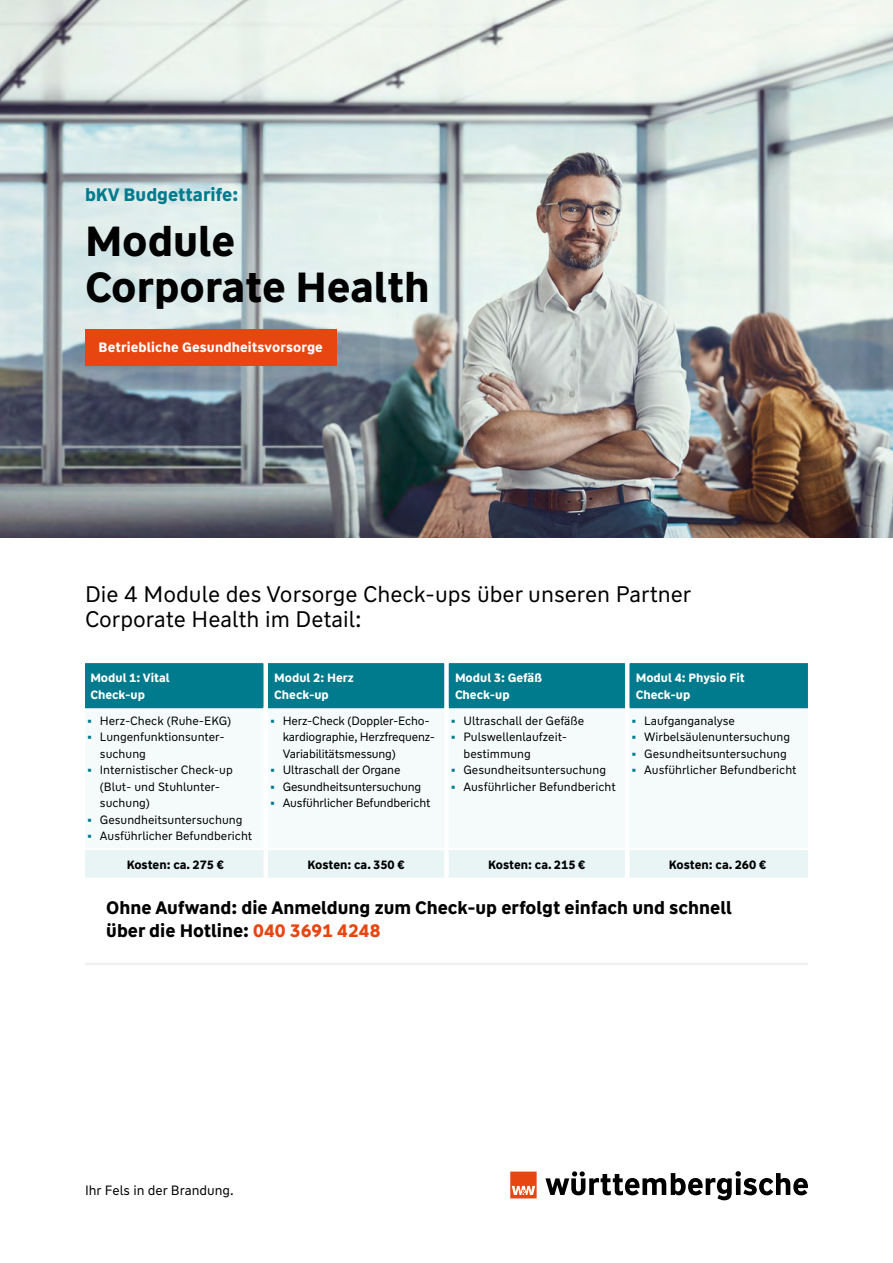
<style>
.page{position:relative;width:893px;height:1263px;background:#fff}
.page>*{position:absolute;margin:0;border:0;box-sizing:border-box;transform-origin:0 0}
._01_1_Headline_Titelseite{font:700 42px/46.2px "WW Type";color:#000}
._01_4_Kapitelüberschrift_Zusammenfassung{font:22.5px/24.8px "WW Type";color:#000}
._03_2_Tabelle_Copy{font:700 18px/22.5px "WW Type";color:#000}
._01_0_Overline{font:700 18px "WW Type";color:#007a8d}
._04_1_Schrift_im_Kasten{font:700 13.5px "WW Type";letter-spacing:.01em;color:#fff}
._02_3_Copy{font:13.5px "WW Type";color:#000}
.t1{font:12px/16.5px "WW Type";color:#000}
._03_1_Tabelle_Headline{font:700 12px/16.5px "WW Type";color:#fff}
._03_1_Tabelle_Headline-2{font:700 12px "WW Type";color:#000}
.s1{font-weight:700;color:#007a8d}
.s2{color:#e84610}
</style>
<div class="page">
<img style="left:0;top:0;width:893px;height:537px">
<div style="left:85px;top:329px;width:251px;height:36px;background:#e84610"></div>
<div style="left:85px;top:665px;width:723px;height:41px;background:#007a8d"></div>
<svg style="left:85px;top:708px;width:723px;height:1px"></svg>
<div style="left:85px;top:850px;width:723px;height:28px;background:#e9f5f5"></div>
<hr style="left:85px;top:663px;width:178px;height:2px;background:#007a8d">
<hr style="left:268px;top:663px;width:176px;height:2px;background:#007a8d">
<hr style="left:449px;top:663px;width:176px;height:2px;background:#007a8d">
<hr style="left:629px;top:663px;width:179px;height:2px;background:#007a8d">
<hr style="left:85px;top:706px;width:178px;height:2px;background:#007a8d">
<hr style="left:268px;top:706px;width:176px;height:2px;background:#007a8d">
<hr style="left:449px;top:706px;width:176px;height:2px;background:#007a8d">
<hr style="left:629px;top:706px;width:179px;height:2px;background:#007a8d">
<div style="left:263px;top:663px;width:5px;height:44px;background:#fff"></div>
<div style="left:444px;top:663px;width:5px;height:44px;background:#fff"></div>
<hr style="left:625px;top:663px;width:4px;height:44px;background:#fff">
<div style="left:263px;top:707px;width:5px;height:141px;background:#fff"></div>
<div style="left:444px;top:707px;width:5px;height:141px;background:#fff"></div>
<hr style="left:625px;top:707px;width:4px;height:141px;background:#fff">
<div style="left:263px;top:850px;width:5px;height:28px;background:#fff"></div>
<div style="left:444px;top:850px;width:5px;height:28px;background:#fff"></div>
<hr style="left:625px;top:850px;width:4px;height:28px;background:#fff">
<hr style="left:85px;top:963px;width:181px;height:2px;background:#f0f0f0">
<hr style="left:266px;top:963px;width:180px;height:2px;background:#f0f0f0">
<hr style="left:446px;top:963px;width:181px;height:2px;background:#f0f0f0">
<hr style="left:627px;top:963px;width:181px;height:2px;background:#f0f0f0">
<svg style="left:545px;top:1171px;width:263px;height:29px"></svg>
<svg style="left:510px;top:1171px;width:27px;height:27px"></svg>
<p class="_01_0_Overline" style="left:85px;top:183px;width:155px">bKV Budgettarife:</p>
<p class="_01_1_Headline_Titelseite" style="left:85px;top:218px;width:346px">Module<br>Corporate Health</p>
<p class="_04_1_Schrift_im_Kasten" style="left:99px;top:338px;width:226px">Betriebliche Gesundheitsvorsorge</p>
<p class="_01_4_Kapitelüberschrift_Zusammenfassung" style="left:85px;top:582px;width:608px">Die 4 Module des Vorsorge Check-ups über unseren Partner<br>Corporate Health im Detail:</p>
<p class="_03_1_Tabelle_Headline" style="left:90px;top:670px;width:81px">Modul 1: Vital<br>Check-up</p>
<p class="_03_1_Tabelle_Headline" style="left:274px;top:670px;width:81px">Modul 2: Herz<br>Check-up</p>
<p class="_03_1_Tabelle_Headline" style="left:455px;top:670px;width:89px">Modul 3: Gefäß<br>Check-up</p>
<p class="_03_1_Tabelle_Headline" style="left:636px;top:670px;width:111px">Modul 4: Physio Fit<br>Check-up</p>
<p class="t1" style="left:87px;top:713px;width:145px"><span class="s1">•</span> Herz-Check (Ruhe-EKG)</p>
<p class="t1" style="left:100px;top:729px;width:126px;text-indent:-13px"><span class="s1">•</span> Lungenfunktionsunter&shy;suchung</p>
<p class="t1" style="left:100px;top:762px;width:134px;text-indent:-13px"><span class="s1">•</span> Internistischer Check-up (Blut- und Stuhlunter&shy;suchung)</p>
<p class="t1" style="left:87px;top:812px;width:157px"><span class="s1">•</span> Gesundheitsuntersuchung</p>
<p class="t1" style="left:87px;top:828px;width:167px"><span class="s1">•</span> Ausführlicher Befundbericht</p>
<p class="t1" style="left:451px;top:713px;width:135px"><span class="s1">•</span> Ultraschall der Gefäße</p>
<p class="t1" style="left:463px;top:729px;width:105px;text-indent:-13px"><span class="s1">•</span> Pulswellenlaufzeit&shy;bestimmung</p>
<p class="t1" style="left:451px;top:762px;width:157px"><span class="s1">•</span> Gesundheitsuntersuchung</p>
<p class="t1" style="left:451px;top:779px;width:167px"><span class="s1">•</span> Ausführlicher Befundbericht</p>
<p class="t1" style="left:631px;top:713px;width:105px"><span class="s1">•</span> Laufganganalyse</p>
<p class="t1" style="left:631px;top:729px;width:160px"><span class="s1">•</span> Wirbelsäulenuntersuchung</p>
<p class="t1" style="left:631px;top:746px;width:157px"><span class="s1">•</span> Gesundheitsuntersuchung</p>
<p class="t1" style="left:631px;top:762px;width:167px"><span class="s1">•</span> Ausführlicher Befundbericht</p>
<p class="t1" style="left:283px;top:713px;width:151px;text-indent:-13px"><span class="s1">•</span> Herz-Check (Doppler-Echo&shy;kardiographie, Herzfrequenz--<br>Variabilitätsmessung)</p>
<p class="t1" style="left:270px;top:762px;width:132px"><span class="s1">•</span> Ultraschall der Organe</p>
<p class="t1" style="left:270px;top:779px;width:153px"><span class="s1">•</span> Gesundheitsuntersuchung</p>
<p class="t1" style="left:270px;top:795px;width:162px"><span class="s1">•</span> Ausführlicher Befundbericht</p>
<p class="_03_1_Tabelle_Headline-2" style="left:127px;top:856px;width:99px">Kosten: ca. 275 €</p>
<p class="_03_1_Tabelle_Headline-2" style="left:307px;top:856px;width:99px">Kosten: ca. 350 €</p>
<p class="_03_1_Tabelle_Headline-2" style="left:488px;top:856px;width:99px">Kosten: ca. 215 €</p>
<p class="_03_1_Tabelle_Headline-2" style="left:669px;top:856px;width:99px">Kosten: ca. 260 €</p>
<p class="_03_2_Tabelle_Copy" style="left:106px;top:896px;width:627px">Ohne Aufwand: die Anmeldung zum Check-up erfolgt einfach und schnell über die Hotline: <span class="s2">040 3691 4248</span></p>
<p class="_02_3_Copy" style="left:85px;top:1182px;width:150px">Ihr Fels in der Brandung.</p>
</div>
